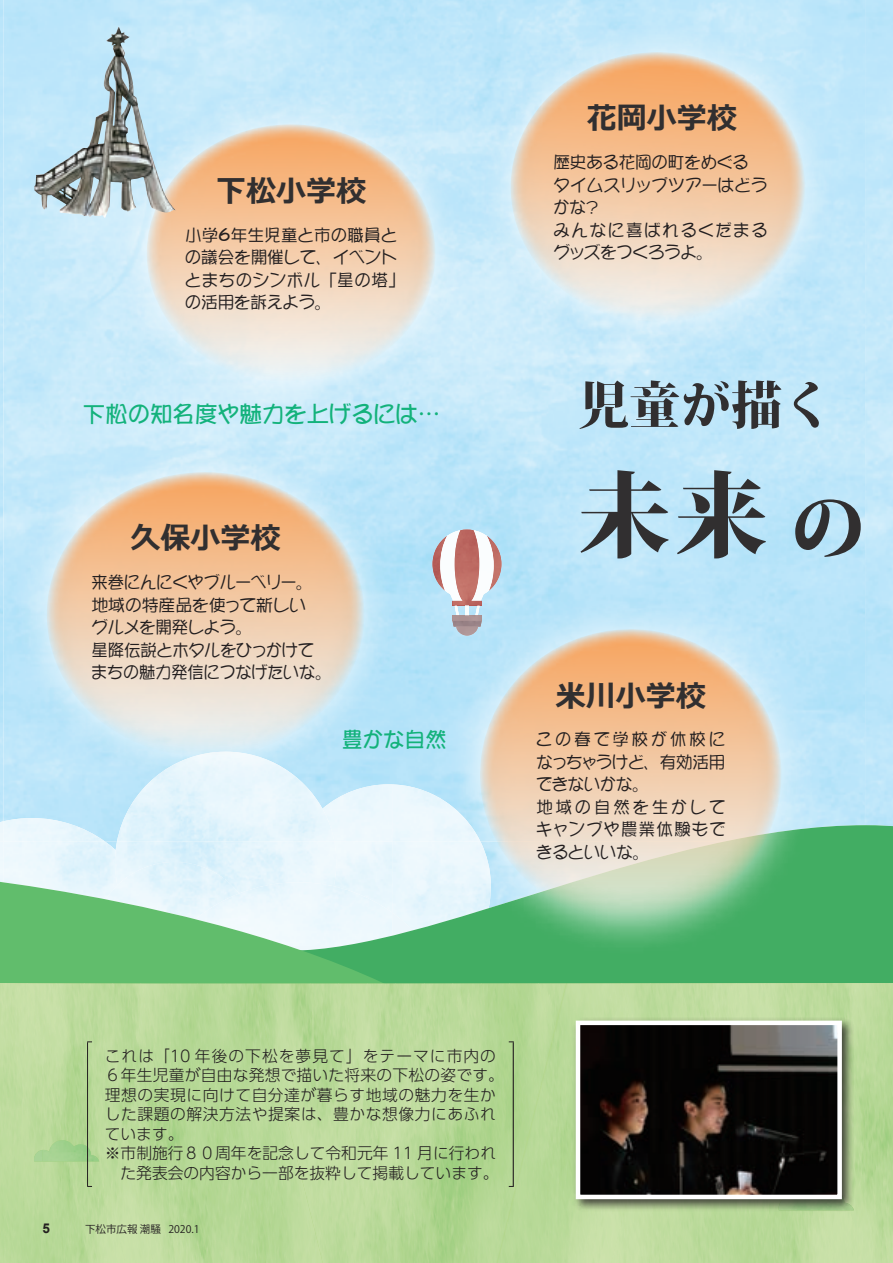
<style>
.page{position:relative;width:893px;height:1263px;background:#fff}
.page>*{position:absolute;margin:0;border:0;box-sizing:border-box;transform-origin:0 0}
.t1{font:800 93px "Koz Min Pr 6 N";color:#312f30}
.t2{font:800 76.5px "Koz Min Pr 6 N";color:#312f30}
.t3{font:800 51px "Koz Min Pr 6 N";color:#312f30}
.t4{font:italic 700 30px "Meiryo UI";color:#312f30}
.t5{font:22.5px "DFPOP1 Std W5";letter-spacing:-.01em;color:#13b27b}
.t6{font:21px "DFPOP1 Std W5";color:#13b27b}
.t7{font:16.5px/22.5px "DFPOP1 Std W3";letter-spacing:-.005em;color:#231f20}
.t8{font:16.5px/22.5px "DFPOP1 Std W3";letter-spacing:.075em;color:#231f20}
.t9{font:16.5px "DFPOP1 Std W3";letter-spacing:-.03em;color:#231f20}
.t10{font:300 15.75px/19.5px "UD Shin Go Pro";letter-spacing:.015em;color:#231f20}
.t11{font:700 13.5px "Arial";color:#231f20}
.t12{font:10.5px "Koz Go Pro";color:#231f20}
</style>
<div class="page">
<img style="left:3px;top:818px;width:102px;height:23px">
<img style="left:334px;top:784px;width:111px;height:41px">
<img style="left:115px;top:841px;width:2px;height:21px">
<img style="left:117px;top:792px;width:217px;height:49px">
<svg style="left:433px;top:530px;width:69px;height:105px"></svg>
<img style="left:477px;top:564px;width:2px;height:23px">
<img style="left:455px;top:530px;width:5px;height:45px">
<svg style="left:150px;top:825px;width:743px;height:154px;background:#8acda7"></svg>
<svg style="left:0;top:876px;width:493px;height:103px;background:#96d3a7"></svg>
<div style="left:582px;top:1211px;width:29px;height:52px;background:#c9e0a8"></div>
<div style="left:679px;top:983px;width:28px;height:280px;background:#bddb9d"></div>
<div style="left:611px;top:1211px;width:29px;height:52px;background:#c7e0a7"></div>
<div style="left:640px;top:1211px;width:40px;height:52px;background:#c2dda1"></div>
<img style="left:668px;top:1216px;width:23px;height:47px">
<img style="left:822px;top:983px;width:71px;height:280px">
<img style="left:851px;top:983px;width:42px;height:169px">
<img style="left:880px;top:983px;width:13px;height:53px">
<img style="left:56px;top:983px;width:28px;height:280px">
<img style="left:84px;top:983px;width:28px;height:280px">
<img style="left:112px;top:983px;width:29px;height:280px">
<div style="left:64px;top:1197px;width:32px;height:66px;background:#b8d998"></div>
<img style="left:141px;top:983px;width:98px;height:280px">
<svg style="left:94px;top:1256px;width:3px;height:7px"></svg>
<img style="left:169px;top:984px;width:28px;height:279px">
<div style="left:197px;top:984px;width:28px;height:279px;background:#b5d895"></div>
<div style="left:225px;top:984px;width:29px;height:279px;background:#b6d896"></div>
<img style="left:254px;top:984px;width:56px;height:279px">
<img style="left:310px;top:984px;width:28px;height:279px">
<img style="left:452px;top:983px;width:72px;height:230px">
<div style="left:481px;top:983px;width:57px;height:172px;background:#b2d691"></div>
<img style="left:509px;top:983px;width:43px;height:115px">
<img style="left:538px;top:983px;width:28px;height:57px">
<svg style="left:34px;top:1140px;width:8px;height:21px"></svg>
<img style="left:42px;top:1140px;width:57px;height:21px">
<div style="left:572px;top:1016px;width:282px;height:195px;background:#231f20;opacity:.8"></div>
<img style="left:581px;top:1025px;width:256px;height:169px">
<div style="left:576px;top:1020px;width:266px;height:179px;border:4px solid #fff"></div>
<div style="left:12px;top:437px;width:387px;height:355px;background:#fff;opacity:.75"></div>
<svg style="left:47px;top:472px;width:317px;height:285px;background:#eeceb0"></svg>
<hr style="left:513px;top:1042px;width:1px;height:144px;background:#231f20">
<hr style="left:87px;top:1042px;width:1px;height:144px;background:#231f20">
<div style="left:476px;top:17px;width:364px;height:340px;background:#fff;opacity:.75"></div>
<svg style="left:511px;top:52px;width:294px;height:270px;background:#f0caa8"></svg>
<div style="left:112px;top:89px;width:358px;height:328px;background:#fff;opacity:.75"></div>
<svg style="left:147px;top:124px;width:288px;height:259px;background:#f1cfb1"></svg>
<img style="left:34px;top:27px;width:103px;height:191px">
<hr style="left:890px;top:581px;width:3px;height:348px;background:#fff;opacity:.75">
<div style="left:445px;top:594px;width:371px;height:362px;background:#fff;opacity:.75"></div>
<svg style="left:480px;top:629px;width:301px;height:292px;background:#e9cca9"></svg>
<h3 class="t4" style="left:216px;top:170px;width:151px">下松小学校</h3>
<p class="t7" style="left:185px;top:223px;width:222px">小学６年生児童と市の職員との議会を開催して、イベントとまちのシンボル「星の塔「の活用を訴えよう。</p>
<h3 class="t5" style="left:83px;top:402px;width:359px">下松の知名度や魅力を上げるには...</h3>
<h3 class="t4" style="left:131px;top:518px;width:151px">久保小学校</h3>
<p class="t9" style="left:91px;top:573px;width:222px">来巻にんにくやブルーベリー。</p>
<p class="t7" style="left:91px;top:593px;width:242px">地域の特産品を使って新しい<br>グルメを開発しよう。<br>星降伝説とホタルをひっかけてまちの魅力発信につなげたいな。</p>
<h3 class="t6" style="left:342px;top:728px;width:106px">豊かな自然</h3>
<h3 class="t4" style="left:587px;top:98px;width:151px">花岡小学校</h3>
<p class="t7" style="left:553px;top:151px;width:216px">歴史ある花岡の町をめぐるタイムスリップツアーはどうかな?<br>みんなに喜ばれるくだまるグッズをつくろうよ。</p>
<h3 class="t3" style="left:578px;top:377px;width:257px">児童が描く</h3>
<h1 class="t1" style="left:578px;top:463px;width:191px">未来</h1>
<h2 class="t2" style="left:790px;top:485px;width:78px">の</h2>
<h3 class="t4" style="left:556px;top:675px;width:151px">米川小学校</h3>
<p class="t8" style="left:536px;top:728px;width:191px">この春で学校が休校になっちゃうけど、有効活用できないかな。<br>地域の自然を生かしてキャンプや農業体験もできるといいな。</p>
<p class="t11" style="left:43px;top:1219px;width:9px">5</p>
<p class="t10" style="left:105px;top:1045px;width:401px">これは「10 年後の下松を夢見て」をテーマに市内の<br>６年生児童が自由な発想で描いた将来の下松の姿です。理想の実現に向けて自分達が暮らす地域の魅力を生かした課題の解決方法や提案は、豊かな想像力にあふれています。<br>※市制施行８０周年を記念して令和元年 11 月に行われ　た発表会の内容から一部を抜粋して掲載しています。</p>
<p class="t12" style="left:85px;top:1222px;width:77px">下松市広報潮騒</p>
<p class="t12" style="left:168px;top:1222px;width:33px">2020.1</p>
</div>
